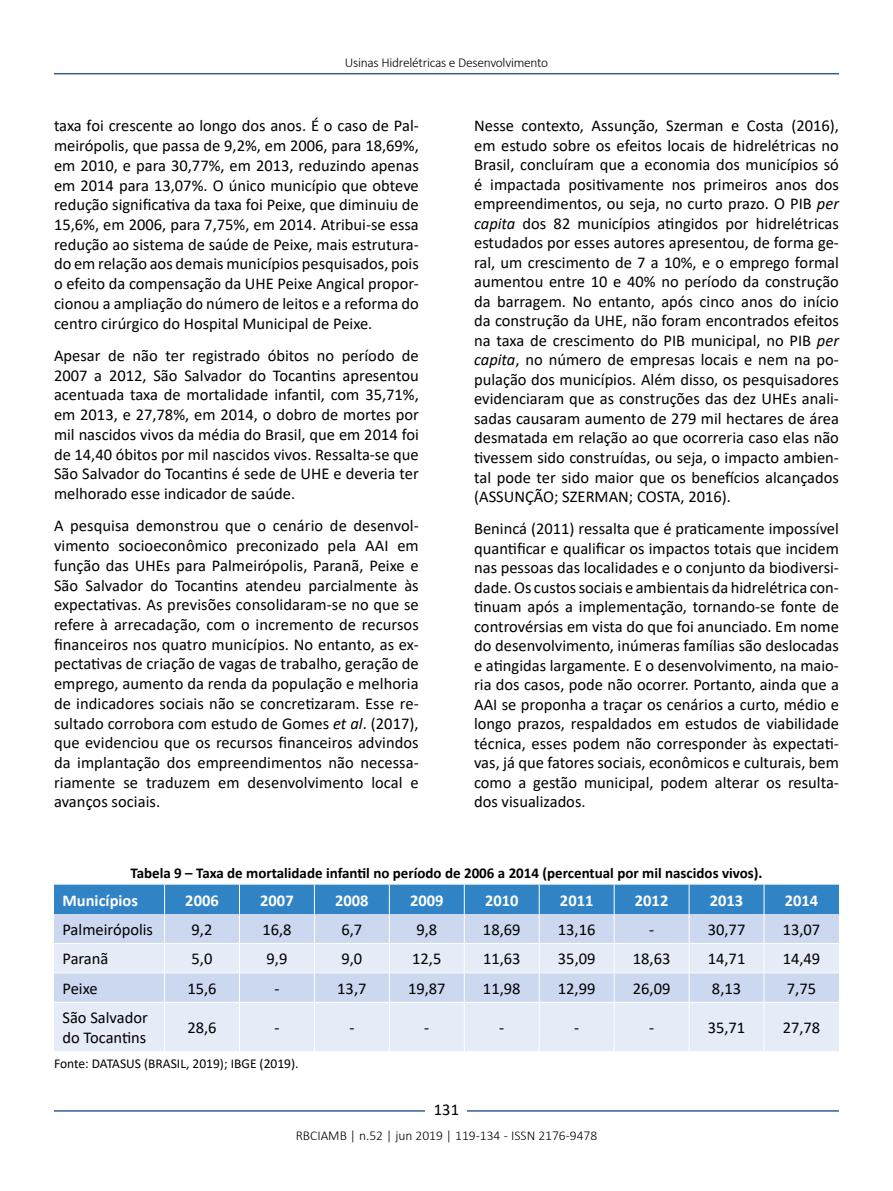
<style>
.page{position:relative;width:893px;height:1191px;background:#fff}
.page>*{position:absolute;margin:0;border:0;box-sizing:border-box;transform-origin:0 0}
.t1{font:16.5px/19.5px "Calibri";color:#000;text-align:justify}
.t2{font:700 16.5px "Calibri";color:#fff}
.t3{font:700 15px "Calibri";color:#000}
.t4{font:300 13.5px "Calibri";color:#000}
.t5{font:13.5px "Calibri";color:#000}
.t6{font:300 13.5px "Calibri";letter-spacing:-.02em;color:#000}
.s1{font-style:italic}
</style>
<div class="page">
<hr style="left:54px;top:73px;width:785px;height:1px;background:#365f92">
<hr style="left:54px;top:1110px;width:785px;height:1px;background:#365f92">
<div style="left:426px;top:1096px;width:41px;height:26px;background:#fff"></div>
<div style="left:54px;top:1003px;width:785px;height:48px;background:#e6ebf8"></div>
<svg style="left:54px;top:884px;width:785px;height:117px;background:#acc9e7"></svg>
<hr style="left:164px;top:1002px;width:1px;height:49px;background:#fff">
<hr style="left:239px;top:1002px;width:1px;height:49px;background:#fff">
<hr style="left:314px;top:1002px;width:1px;height:49px;background:#fff">
<hr style="left:389px;top:1002px;width:1px;height:49px;background:#fff">
<hr style="left:464px;top:1002px;width:1px;height:49px;background:#fff">
<hr style="left:539px;top:1002px;width:1px;height:49px;background:#fff">
<hr style="left:614px;top:1002px;width:1px;height:49px;background:#fff">
<hr style="left:689px;top:1002px;width:1px;height:49px;background:#fff">
<hr style="left:764px;top:1002px;width:1px;height:49px;background:#fff">
<p class="t6" style="left:345px;top:54px;width:205px">Usinas Hidrelétricas e Desenvolvimento</p>
<p class="t1" style="left:54px;top:116px;width:366px">taxa foi crescente ao longo dos anos. É o caso de Pal‑ meirópolis, que passa de 9,2%, em 2006, para 18,69%, em 2010, e para 30,77%, em 2013, reduzindo apenas em 2014 para 13,07%. O único município que obteve redução significativa da taxa foi Peixe, que diminuiu de 15,6%, em 2006, para 7,75%, em 2014. Atribui-se essa redução ao sistema de saúde de Peixe, mais estrutura‑ do em relação aos demais municípios pesquisados, pois o efeito da compensação da UHE Peixe Angical propor‑ cionou a ampliação do número de leitos e a reforma do centro cirúrgico do Hospital Municipal de Peixe.</p>
<p class="t1" style="left:54px;top:345px;width:366px">Apesar de não ter registrado óbitos no período de 2007 a 2012, São Salvador do Tocantins apresentou acentuada taxa de mortalidade infantil, com 35,71%, em 2013, e 27,78%, em 2014, o dobro de mortes por mil nascidos vivos da média do Brasil, que em 2014 foi de 14,40 óbitos por mil nascidos vivos. Ressalta-se que São Salvador do Tocantins é sede de UHE e deveria ter melhorado esse indicador de saúde.</p>
<p class="t1" style="left:54px;top:516px;width:366px">A pesquisa demonstrou que o cenário de desenvol‑ vimento socioeconômico preconizado pela AAI em função das UHEs para Palmeirópolis, Paranã, Peixe e São Salvador do Tocantins atendeu parcialmente às expectativas. As previsões consolidaram-se no que se refere à arrecadação, com o incremento de recursos financeiros nos quatro municípios. No entanto, as ex‑ pectativas de criação de vagas de trabalho, geração de emprego, aumento da renda da população e melhoria de indicadores sociais não se concretizaram. Esse re‑ sultado corrobora com estudo de Gomes <span class="s1">et al</span>. (2017), que evidenciou que os recursos financeiros advindos da implantação dos empreendimentos não necessa‑ riamente se traduzem em desenvolvimento local e avanços sociais.</p>
<p class="t1" style="left:474px;top:116px;width:366px">Nesse contexto, Assunção, Szerman e Costa (2016), em estudo sobre os efeitos locais de hidrelétricas no Brasil, concluíram que a economia dos municípios só é impactada positivamente nos primeiros anos dos empreendimentos, ou seja, no curto prazo. O PIB <span class="s1">per capita</span> dos 82 municípios atingidos por hidrelétricas estudados por esses autores apresentou, de forma ge‑ ral, um crescimento de 7 a 10%, e o emprego formal aumentou entre 10 e 40% no período da construção da barragem. No entanto, após cinco anos do início da construção da UHE, não foram encontrados efeitos na taxa de crescimento do PIB municipal, no PIB <span class="s1">per capita</span>, no número de empresas locais e nem na po‑ pulação dos municípios. Além disso, os pesquisadores evidenciaram que as construções das dez UHEs anali‑ sadas causaram aumento de 279 mil hectares de área desmatada em relação ao que ocorreria caso elas não tivessem sido construídas, ou seja, o impacto ambien‑ tal pode ter sido maior que os benefícios alcançados (ASSUNÇÃO; SZERMAN; COSTA, 2016).</p>
<p class="t1" style="left:474px;top:518px;width:366px">Benincá (2011) ressalta que é praticamente impossível quantificar e qualificar os impactos totais que incidem nas pessoas das localidades e o conjunto da biodiversi‑ dade. Os custos sociais e ambientais da hidrelétrica con‑ tinuam após a implementação, tornando-se fonte de controvérsias em vista do que foi anunciado. Em nome do desenvolvimento, inúmeras famílias são deslocadas e atingidas largamente. E o desenvolvimento, na maio‑ ria dos casos, pode não ocorrer. Portanto, ainda que a AAI se proponha a traçar os cenários a curto, médio e longo prazos, respaldados em estudos de viabilidade técnica, esses podem não corresponder às expectati‑ vas, já que fatores sociais, econômicos e culturais, bem como a gestão municipal, podem alterar os resulta‑ dos visualizados.</p>
<p class="t3" style="left:130px;top:862px;width:633px">Tabela 9 – Taxa de mortalidade infantil no período de 2006 a 2014 (percentual por mil nascidos vivos).</p>
<p class="t2" style="left:63px;top:888px;width:77px">Municípios</p>
<p class="t2" style="left:185px;top:888px;width:35px">2006</p>
<p class="t2" style="left:260px;top:888px;width:35px">2007</p>
<p class="t2" style="left:335px;top:888px;width:35px">2008</p>
<p class="t2" style="left:410px;top:888px;width:35px">2009</p>
<p class="t2" style="left:485px;top:888px;width:35px">2010</p>
<p class="t2" style="left:560px;top:888px;width:35px">2011</p>
<p class="t2" style="left:635px;top:888px;width:35px">2012</p>
<p class="t2" style="left:710px;top:888px;width:35px">2013</p>
<p class="t2" style="left:785px;top:888px;width:35px">2014</p>
<p class="t1" style="left:62px;top:919px;width:92px">Palmeirópolis</p>
<p class="t1" style="left:192px;top:919px;width:22px">9,2</p>
<p class="t1" style="left:262px;top:919px;width:31px">16,8</p>
<p class="t1" style="left:341px;top:919px;width:22px">6,7</p>
<p class="t1" style="left:416px;top:919px;width:22px">9,8</p>
<p class="t1" style="left:483px;top:919px;width:39px">18,69</p>
<p class="t1" style="left:558px;top:919px;width:39px">13,16</p>
<p class="t1" style="left:649px;top:919px;width:5px">-</p>
<p class="t1" style="left:708px;top:919px;width:39px">30,77</p>
<p class="t1" style="left:783px;top:919px;width:39px">13,07</p>
<p class="t1" style="left:63px;top:948px;width:47px">Paranã</p>
<p class="t1" style="left:192px;top:948px;width:22px">5,0</p>
<p class="t1" style="left:267px;top:948px;width:22px">9,9</p>
<p class="t1" style="left:341px;top:948px;width:22px">9,0</p>
<p class="t1" style="left:412px;top:948px;width:31px">12,5</p>
<p class="t1" style="left:483px;top:948px;width:39px">11,63</p>
<p class="t1" style="left:558px;top:948px;width:39px">35,09</p>
<p class="t1" style="left:633px;top:948px;width:39px">18,63</p>
<p class="t1" style="left:708px;top:948px;width:39px">14,71</p>
<p class="t1" style="left:783px;top:948px;width:39px">14,49</p>
<p class="t1" style="left:63px;top:978px;width:37px">Peixe</p>
<p class="t1" style="left:187px;top:978px;width:31px">15,6</p>
<p class="t1" style="left:274px;top:978px;width:5px">-</p>
<p class="t1" style="left:337px;top:978px;width:31px">13,7</p>
<p class="t1" style="left:408px;top:978px;width:39px">19,87</p>
<p class="t1" style="left:483px;top:978px;width:39px">11,98</p>
<p class="t1" style="left:558px;top:978px;width:39px">12,99</p>
<p class="t1" style="left:633px;top:978px;width:39px">26,09</p>
<p class="t1" style="left:712px;top:978px;width:31px">8,13</p>
<p class="t1" style="left:787px;top:978px;width:31px">7,75</p>
<p class="t1" style="left:62px;top:1007px;width:87px">São Salvador do Tocantins</p>
<p class="t1" style="left:187px;top:1017px;width:31px">28,6</p>
<p class="t1" style="left:274px;top:1017px;width:5px">-</p>
<p class="t1" style="left:349px;top:1017px;width:5px">-</p>
<p class="t1" style="left:424px;top:1017px;width:5px">-</p>
<p class="t1" style="left:499px;top:1017px;width:5px">-</p>
<p class="t1" style="left:574px;top:1017px;width:5px">-</p>
<p class="t1" style="left:649px;top:1017px;width:5px">-</p>
<p class="t1" style="left:708px;top:1017px;width:39px">35,71</p>
<p class="t1" style="left:783px;top:1017px;width:39px">27,78</p>
<p class="t5" style="left:54px;top:1053px;width:246px">Fonte: DATASUS (BRASIL, 2019); IBGE (2019).</p>
<p class="t1" style="left:434px;top:1099px;width:27px">131</p>
<p class="t4" style="left:296px;top:1126px;width:303px">RBCIAMB | n.52 | jun 2019 | 119-134 - ISSN 2176-9478</p>
</div>
